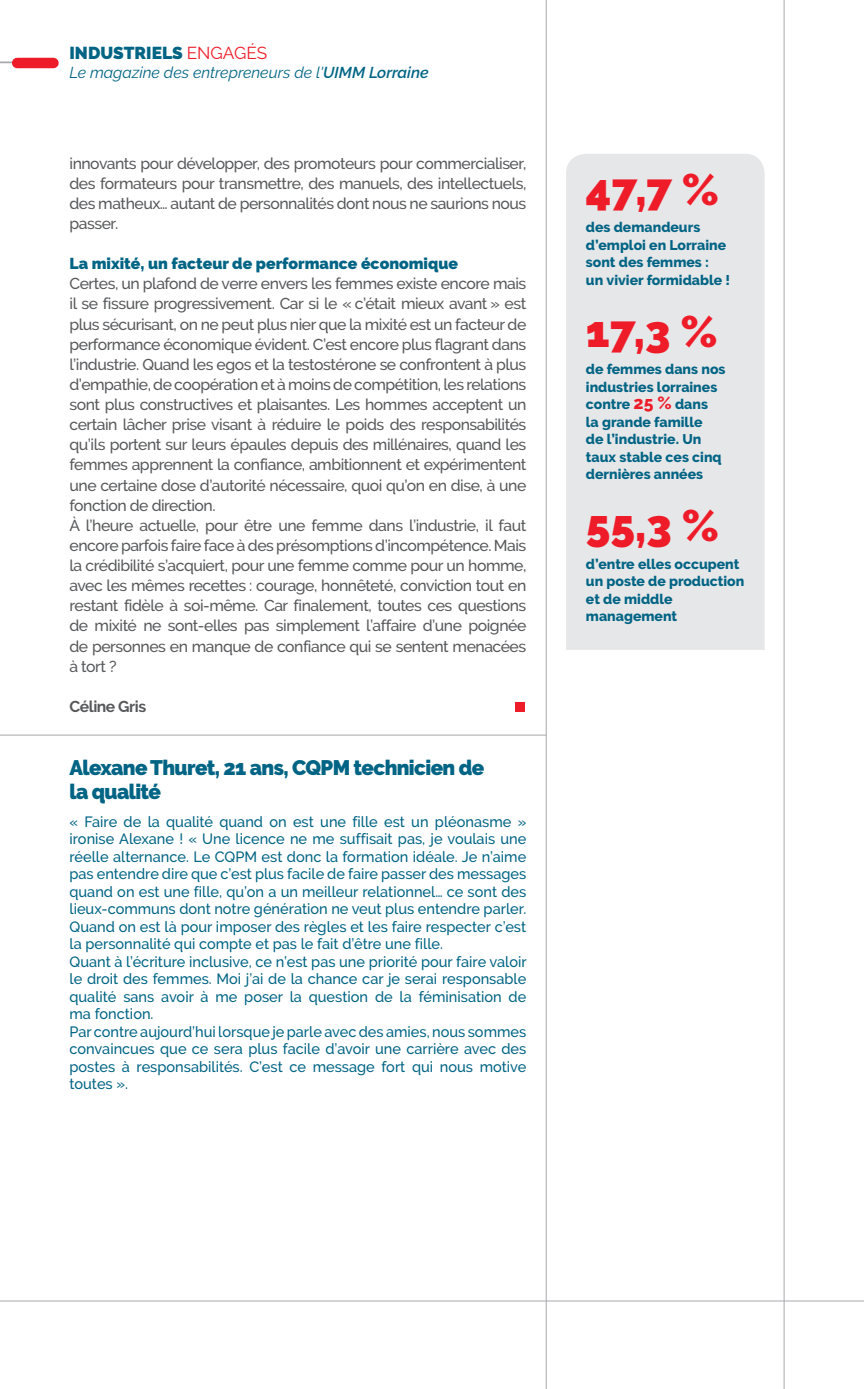
<style>
.page{position:relative;width:864px;height:1389px;background:#fff}
.page>*{position:absolute;margin:0;border:0;box-sizing:border-box;transform-origin:0 0}
._01_Gros_chiffre_niv{font:900 43.75px "Raleway";color:#ee1c28}
._4_TITRE_BLEU_BLACK{font:900 21px/24.5px "Raleway";letter-spacing:-.03em;color:#016484}
.t1{font:900 17.32px "Raleway";color:#016484}
._4_TXT_COURANT_9_pt{font:500 15.75px/20.1px "Raleway";letter-spacing:-.03em;color:#57585a;text-align:justify}
.t2{font:italic 15.75px "Raleway";color:#016484}
._3_SS_TITRE_TXT_COUR{font:900 15.75px "Raleway";color:#016484}
._4_TXT_COURANT_9_pt-2{font:700 15.75px "Raleway";letter-spacing:-.03em;color:#57585a}
._5_TXT_CRT_BLEU_8_5{font:500 14.88px/17.5px "Raleway";color:#016484;text-align:justify}
.Texte_sous_chiffre{font:800 14px/17.5px "Raleway";color:#016484}
.s1{font-weight:400;color:#ee1c28}
.s2{font-weight:600}
.s3{font-size:17.5px;color:#ee1c28}
</style>
<div class="page">
<div style="left:566px;top:154px;width:198px;height:496px;background:#e6e7e9"></div>
<hr style="left:783px;top:0;width:1px;height:1389px;background:#a8a9ad">
<hr style="left:545px;top:0;width:1px;height:1389px;background:#a8a9ad">
<hr style="left:0;top:1301px;width:863px;height:1px;background:#a8a9ad">
<hr style="left:0;top:735px;width:546px;height:1px;background:#a8a9ad">
<svg style="left:0;top:61px;width:17px;height:2px"></svg>
<div style="left:17px;top:58px;width:36px;height:10px;background:#ee1c28"></div>
<div style="left:515px;top:702px;width:9px;height:10px;background:#ee1c28"></div>
<p class="t1" style="left:69px;top:43px;width:199px">INDUSTRIELS <span class="s1">ENGAGÉS</span></p>
<p class="t2" style="left:69px;top:64px;width:360px">Le magazine des entrepreneurs de l'<span class="s2">UIMM Lorraine</span></p>
<p class="_4_TXT_COURANT_9_pt" style="left:69px;top:153px;width:458px">innovants pour développer, des promoteurs pour commercialiser, des formateurs pour transmettre, des manuels, des intellectuels, des matheux… autant de personnalités dont nous ne saurions nous passer.</p>
<p class="_3_SS_TITRE_TXT_COUR" style="left:69px;top:255px;width:390px">La mixité, un facteur de performance économique</p>
<p class="_4_TXT_COURANT_9_pt" style="left:69px;top:274px;width:458px">Certes, un plafond de verre envers les femmes existe encore mais il se fissure progressivement. Car si le « c’était mieux avant » est plus sécurisant, on ne peut plus nier que la mixité est un facteur de performance économique évident. C’est encore plus flagrant dans l’industrie. Quand les egos et la testostérone se confrontent à plus d’empathie, de coopération et à moins de compétition, les relations sont plus constructives et plaisantes. Les hommes acceptent un certain lâcher prise visant à réduire le poids des responsabilités qu’ils portent sur leurs épaules depuis des millénaires, quand les femmes apprennent la confiance, ambitionnent et expérimentent une certaine dose d’autorité nécessaire, quoi qu’on en dise, à une fonction de direction.</p>
<p class="_4_TXT_COURANT_9_pt" style="left:69px;top:515px;width:458px">À l’heure actuelle, pour être une femme dans l’industrie, il faut encore parfois faire face à des présomptions d’incompétence. Mais la crédibilité s’acquiert, pour une femme comme pour un homme, avec les mêmes recettes : courage, honnêteté, conviction tout en restant fidèle à soi-même. Car finalement, toutes ces questions de mixité ne sont-elles pas simplement l’affaire d’une poignée de personnes en manque de confiance qui se sentent menacées à tort ?</p>
<p class="_4_TXT_COURANT_9_pt-2" style="left:69px;top:697px;width:78px">Céline Gris</p>
<p class="_4_TITRE_BLEU_BLACK" style="left:69px;top:755px;width:416px">Alexane Thuret, 21 ans, CQPM technicien de la qualité</p>
<p class="_5_TXT_CRT_BLEU_8_5" style="left:69px;top:813px;width:458px">« Faire de la qualité quand on est une fille est un pléonasme » ironise Alexane ! « Une licence ne me suffisait pas, je voulais une réelle alternance. Le CQPM est donc la formation idéale. Je n’aime pas entendre dire que c’est plus facile de faire passer des messages quand on est une fille, qu’on a un meilleur relationnel… ce sont des lieux-communs dont notre génération ne veut plus entendre parler.<br>Quand on est là pour imposer des règles et les faire respecter c’est la personnalité qui compte et pas le fait d’être une fille.</p>
<p class="_5_TXT_CRT_BLEU_8_5" style="left:69px;top:953px;width:458px">Quant à l’écriture inclusive, ce n’est pas une priorité pour faire valoir le droit des femmes. Moi j’ai de la chance car je serai responsable qualité sans avoir à me poser la question de la féminisation de ma fonction.</p>
<p class="_5_TXT_CRT_BLEU_8_5" style="left:69px;top:1023px;width:458px">Par contre aujourd’hui lorsque je parle avec des amies, nous sommes convaincues que ce sera plus facile d’avoir une carrière avec des postes à responsabilités. C’est ce message fort qui nous motive toutes ».</p>
<p class="_01_Gros_chiffre_niv" style="left:585px;top:164px;width:135px">47,7 %</p>
<p class="Texte_sous_chiffre" style="left:585px;top:219px;width:146px">des demandeurs d’emploi en Lorraine sont des femmes :<br>un vivier formidable !</p>
<p class="_01_Gros_chiffre_niv" style="left:585px;top:306px;width:133px">17,3 %</p>
<p class="Texte_sous_chiffre" style="left:585px;top:361px;width:141px">de femmes dans nos industries lorraines contre <span class="s3">25 %</span> dans<br>la grande famille<br>de l’industrie. Un taux stable ces cinq dernières années</p>
<p class="_01_Gros_chiffre_niv" style="left:585px;top:501px;width:134px">55,3 %</p>
<p class="Texte_sous_chiffre" style="left:585px;top:555px;width:160px">d’entre elles occupent un poste de production et de middle management</p>
</div>
